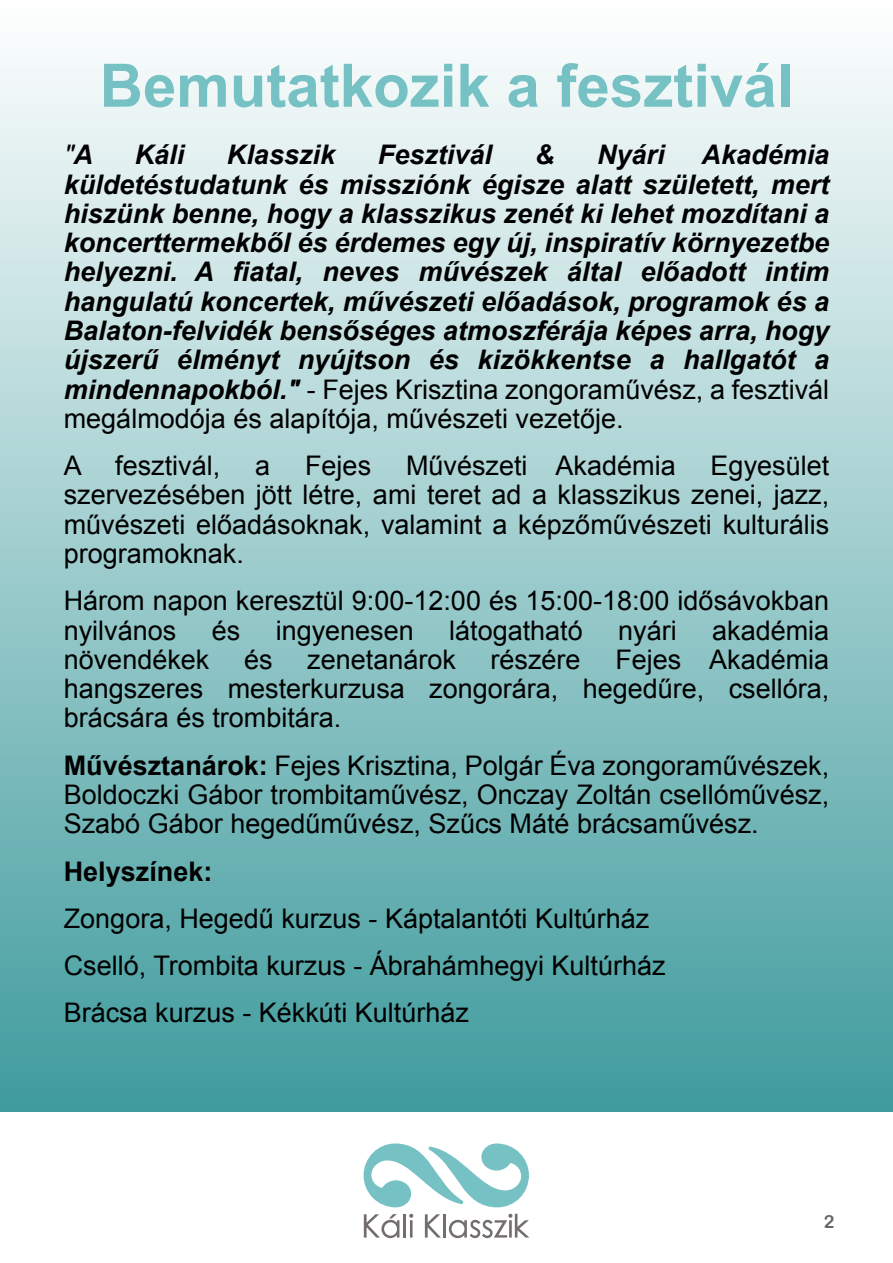
<style>
.page{position:relative;width:893px;height:1263px;background:#fff}
.page>*{position:absolute;margin:0;border:0;box-sizing:border-box;transform-origin:0 0}
.t1{font:700 60px "Arial";color:#76c1c3}
.t2{font:27px/29.2px "Arial";color:#000;text-align:justify}
.t3{font:italic 700 27px/29.2px "Arial";color:#000;text-align:justify}
.t4{font:700 27px "Arial";color:#000}
.t5{font:italic 27px "Arial";color:#000}
.t6{font:18px "Arial Rounded MT Bold";color:#656565}
.s1{font-weight:400;font-style:normal}
.s2{font-weight:700}
</style>
<div class="page">
<div style="left:0;top:0;width:893px;height:1111px;background:linear-gradient(to bottom,#fff,#3f9b9d)"></div>
<svg style="left:364px;top:1143px;width:165px;height:64px"></svg>
<svg style="left:364px;top:1214px;width:35px;height:24px"></svg>
<hr style="left:404px;top:1214px;width:2px;height:23px;background:#736d6f">
<svg style="left:409px;top:1214px;width:4px;height:23px"></svg>
<svg style="left:425px;top:1214px;width:16px;height:23px"></svg>
<hr style="left:443px;top:1214px;width:3px;height:23px;background:#736d6f">
<svg style="left:449px;top:1214px;width:80px;height:24px"></svg>
<h1 class="t1" style="left:100px;top:63px;width:695px">Bemutatkozik a fesztivál</h1>
<p class="t3" style="left:64px;top:143px;width:767px;text-indent:638px">Akadémia küldetéstudatunk és missziónk égisze alatt született, mert hiszünk benne, hogy a klasszikus zenét ki lehet mozdítani a koncerttermekből és érdemes egy új, inspiratív környezetbe helyezni. A fiatal, neves művészek által előadott intim hangulatú koncertek, művészeti előadások, programok és a Balaton-felvidék bensőséges atmoszférája képes arra, hogy újszerű élményt nyújtson és kizökkentse a hallgatót a mindennapokból." <span class="s1">- Fejes Krisztina zongoraművész, a fesztivál megálmodója és alapítója, művészeti vezetője.</span></p>
<p class="t2" style="left:64px;top:453px;width:158px">A fesztivál,</p>
<p class="t2" style="left:255px;top:453px;width:17px">a</p>
<p class="t2" style="left:305px;top:453px;width:68px">Fejes</p>
<p class="t2" style="left:406px;top:453px;width:271px">Művészeti Akadémia</p>
<p class="t5" style="left:64px;top:145px;width:31px">"<span class="s2">A</span></p>
<p class="t3" style="left:135px;top:143px;width:51px">Káli</p>
<p class="t3" style="left:227px;top:143px;width:110px">Klasszik</p>
<p class="t3" style="left:378px;top:143px;width:116px">Fesztivál</p>
<p class="t3" style="left:535px;top:143px;width:21px">&amp;</p>
<p class="t3" style="left:597px;top:143px;width:69px">Nyári</p>
<p class="t2" style="left:64px;top:453px;width:767px;text-indent:647px">Egyesület szervezésében jött létre, ami teret ad a klasszikus zenei, jazz, művészeti előadásoknak, valamint a képzőművészeti kulturális programoknak.</p>
<p class="t2" style="left:64px;top:589px;width:767px">Három napon keresztül 9:00-12:00 és 15:00-18:00 idősávokban nyilvános</p>
<p class="t2" style="left:212px;top:618px;width:30px">és</p>
<p class="t2" style="left:276px;top:618px;width:140px">ingyenesen</p>
<p class="t2" style="left:449px;top:618px;width:135px">látogatható</p>
<p class="t2" style="left:618px;top:618px;width:60px">nyári</p>
<p class="t2" style="left:712px;top:618px;width:119px">akadémia</p>
<p class="t2" style="left:64px;top:647px;width:767px;text-indent:552px">Fejes Akadémia hangszeres mesterkurzusa zongorára, hegedűre, csellóra, brácsára és trombitára.</p>
<p class="t2" style="left:64px;top:753px;width:767px"><span class="s2">Művésztanárok:</span> Fejes Krisztina, Polgár Éva zongoraművészek, Boldoczki Gábor trombitaművész, Onczay Zoltán csellóművész, Szabó Gábor hegedűművész, Szűcs Máté brácsaművész.</p>
<p class="t4" style="left:64px;top:861px;width:150px">Helyszínek:</p>
<p class="t2" style="left:64px;top:897px;width:603px;line-height:47.2px;text-align:left">Zongora, Hegedű kurzus - Káptalantóti Kultúrház<br>Cselló, Trombita kurzus - Ábrahámhegyi Kultúrház<br>Brácsa kurzus - Kékkúti Kultúrház</p>
<p class="t2" style="left:64px;top:647px;width:147px">növendékek</p>
<p class="t2" style="left:244px;top:647px;width:30px">és</p>
<p class="t2" style="left:307px;top:647px;width:150px">zenetanárok</p>
<p class="t2" style="left:491px;top:647px;width:92px">részére</p>
<p class="t6" style="left:824px;top:1215px;width:12px">2</p>
</div>
